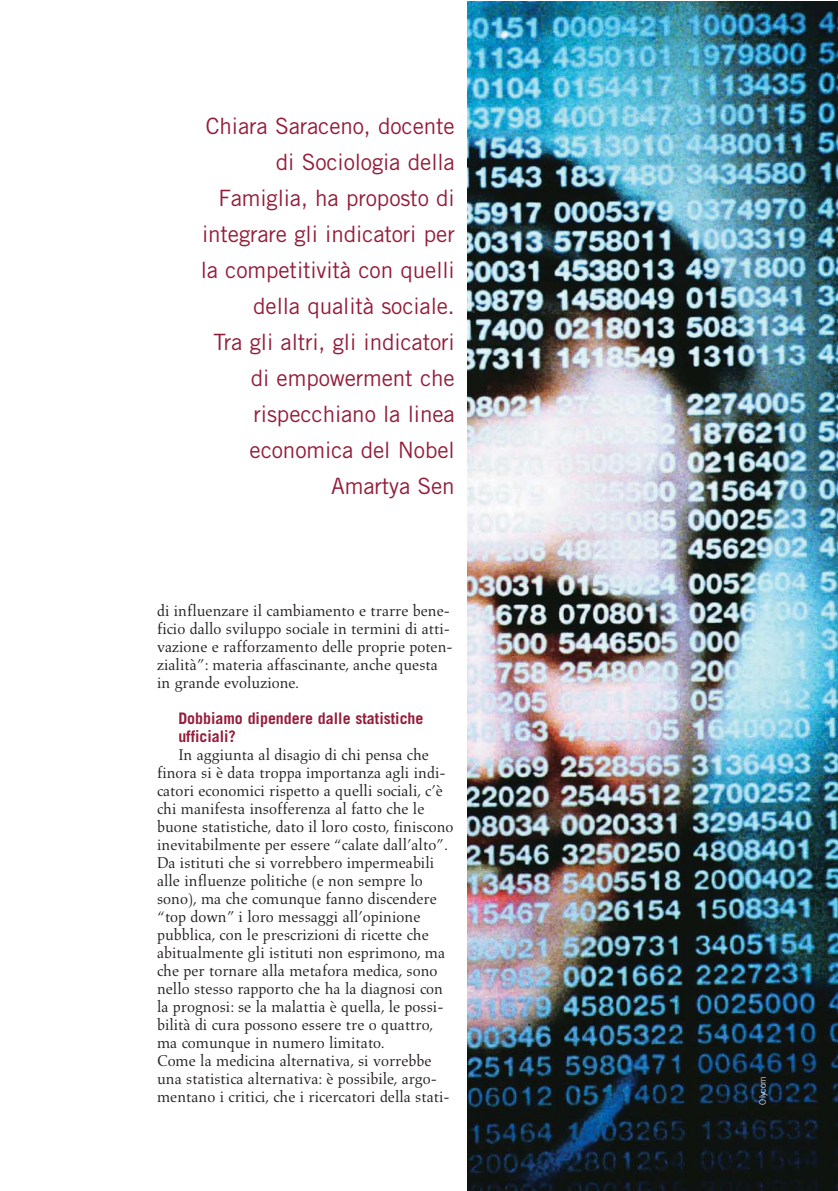
<style>
.page{position:relative;width:838px;height:1191px;background:#fff}
.page>*{position:absolute;margin:0;border:0;box-sizing:border-box;transform-origin:0 0}
.t1{font:22.5px/36px "Trade Gothic";letter-spacing:-.005em;color:#941e3b;text-align:right}
.t2{font:15.9px/18px "Aldus";color:#231f20}
.t3{font:700 15.9px/18px "Trade Gothic";color:#941e3b}
.t4{font:300 9px "Trade Gothic";color:#fff}
</style>
<div class="page">
<img style="left:467px;top:1px;width:370px;height:1189px">
<p class="t1" style="left:201px;top:110px;width:256px">Chiara Saraceno, docente di Sociologia della<br>Famiglia, ha proposto di integrare gli indicatori per la competitività con quelli della qualità sociale.<br>Tra gli altri, gli indicatori di empowerment che rispecchiano la linea economica del Nobel<br>Amartya Sen</p>
<p class="t2" style="left:157px;top:603px;width:297px">di influenzare il cambiamento e trarre bene&shy;ficio dallo sviluppo sociale in termini di atti&shy;vazione e rafforzamento delle proprie poten&shy;zialità”: materia affascinante, anche questa in grande evoluzione.</p>
<p class="t3" style="left:178px;top:710px;width:247px">Dobbiamo dipendere dalle statistiche ufficiali?</p>
<p class="t2" style="left:157px;top:747px;width:298px;text-indent:21px">In aggiunta al disagio di chi pensa che finora si è data troppa importanza agli indi&shy;catori economici rispetto a quelli sociali, c’è chi manifesta insofferenza al fatto che le buone statistiche, dato il loro costo, finiscono inevitabilmente per essere “calate dall’alto”.<br>Da istituti che si vorrebbero impermeabili alle influenze politiche (e non sempre lo sono), ma che comunque fanno discendere “top down” i loro messaggi all’opinione pubblica, con le prescrizioni di ricette che abitualmente gli istituti non esprimono, ma che per tornare alla metafora medica, sono nello stesso rapporto che ha la diagnosi con la prognosi: se la malattia è quella, le possi&shy;bilità di cura possono essere tre o quattro, ma comunque in numero limitato.<br>Come la medicina alternativa, si vorrebbe una statistica alternativa: è possibile, argo&shy;mentano i critici, che i ricercatori della stati-</p>
<p class="t4" style="left:759px;top:1104px;width:30px;rotate:-90deg">Olycom</p>
</div>
